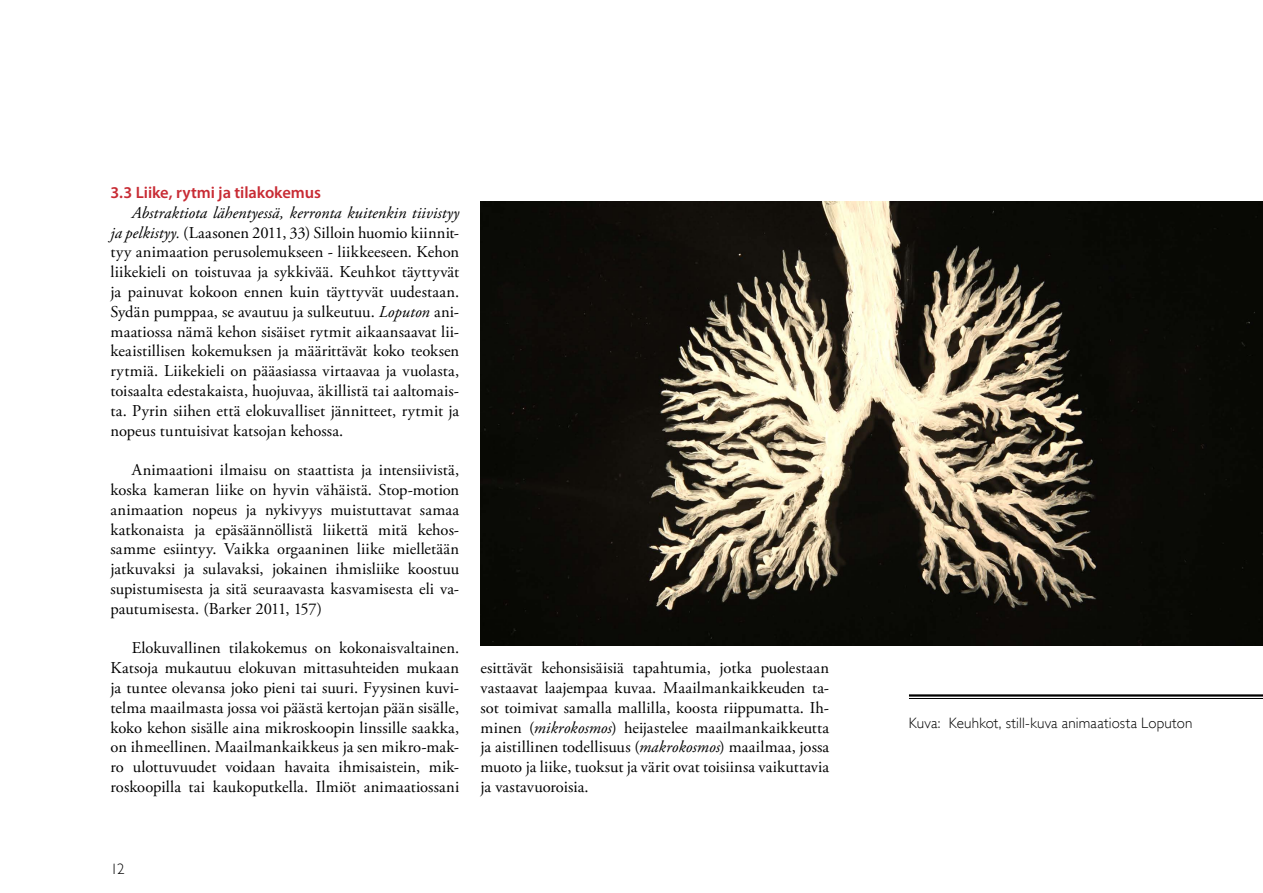
<style>
.page{position:relative;width:1263px;height:893px;background:#fff}
.page>*{position:absolute;margin:0;border:0;box-sizing:border-box;transform-origin:0 0}
.t1{font:16.5px/19.8px "Adobe Garamond Pro";letter-spacing:.005em;color:#000;text-align:justify}
.t2{font:600 16.5px "Myriad Pro";letter-spacing:-.005em;color:#c82b34}
.t3{font:300 15px "Gill Sans";letter-spacing:.01em;color:#000}
.s1{font-style:italic}
</style>
<div class="page">
<img style="left:480px;top:201px;width:783px;height:445px">
<hr style="left:909px;top:694px;width:354px;height:3px;background:#000">
<hr style="left:909px;top:698px;width:354px;height:1px;background:#000">
<p class="t2" style="left:111px;top:182px;width:212px">3.3 Liike, rytmi ja tilakokemus</p>
<p class="t1" style="left:111px;top:203px;width:350px;text-indent:21px"><span class="s1">Abstraktiota lähentyessä, kerronta kuitenkin tiivistyy ja pelkistyy.</span> (Laasonen 2011, 33) Silloin huomio kiinnit&shy;tyy animaation perusolemukseen - liikkeeseen. Kehon liikekieli on toistuvaa ja sykkivää. Keuhkot täyttyvät ja painuvat kokoon ennen kuin täyttyvät uudestaan.<br>Sydän pumppaa, se avautuu ja sulkeutuu. <span class="s1">Loputon</span> ani&shy;maatiossa nämä kehon sisäiset rytmit aikaansaavat lii&shy;keaistillisen kokemuksen ja määrittävät koko teoksen rytmiä. Liikekieli on pääasiassa virtaavaa ja vuolasta, toisaalta edestakaista, huojuvaa, äkillistä tai aaltomais&shy;ta. Pyrin siihen että elokuvalliset jännitteet, rytmit ja nopeus tuntuisivat katsojan kehossa.</p>
<p class="t1" style="left:111px;top:461px;width:350px;text-indent:21px">Animaationi ilmaisu on staattista ja intensiivistä, koska kameran liike on hyvin vähäistä. Stop-motion animaation nopeus ja nykivyys muistuttavat samaa katkonaista ja epäsäännöllistä liikettä mitä kehos&shy;samme esiintyy. Vaikka orgaaninen liike mielletään jatkuvaksi ja sulavaksi, jokainen ihmisliike koostuu supistumisesta ja sitä seuraavasta kasvamisesta eli va&shy;pautumisesta. (Barker 2011, 157)</p>
<p class="t1" style="left:111px;top:639px;width:350px;text-indent:21px">Elokuvallinen tilakokemus on kokonaisvaltainen.<br>Katsoja mukautuu elokuvan mittasuhteiden mukaan ja tuntee olevansa joko pieni tai suuri. Fyysinen kuvi&shy;telma maailmasta jossa voi päästä kertojan pään sisälle, koko kehon sisälle aina mikroskoopin linssille saakka, on ihmeellinen. Maailmankaikkeus ja sen mikro-mak&shy;ro ulottuvuudet voidaan havaita ihmisaistein, mik&shy;roskoopilla tai kaukoputkella. Ilmiöt animaatiossani</p>
<p class="t1" style="left:480px;top:659px;width:350px">esittävät kehonsisäisiä tapahtumia, jotka puolestaan vastaavat laajempaa kuvaa. Maailmankaikkeuden ta&shy;sot toimivat samalla mallilla, koosta riippumatta. Ih&shy;minen (<span class="s1">mikrokosmos</span>) heijastelee maailmankaikkeutta ja aistillinen todellisuus (<span class="s1">makrokosmos</span>) maailmaa, jossa muoto ja liike, tuoksut ja värit ovat toisiinsa vaikuttavia ja vastavuoroisia.</p>
<p class="t3" style="left:111px;top:860px;width:15px">12</p>
<p class="t3" style="left:909px;top:715px;width:285px">Kuva: Keuhkot, still-kuva animaatiosta Loputon</p>
</div>
